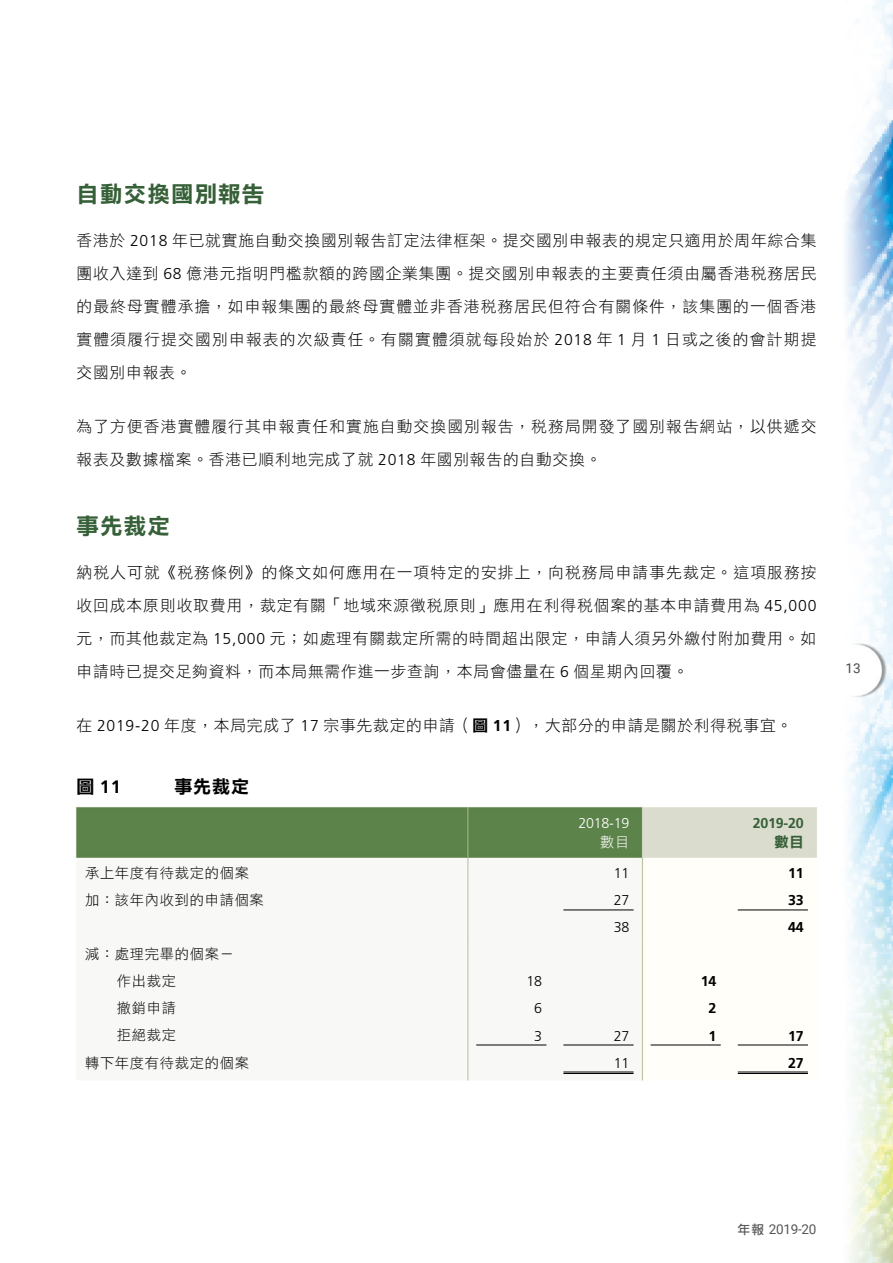
<style>
.page{position:relative;width:893px;height:1263px;background:#fff}
.page>*{position:absolute;margin:0;border:0;box-sizing:border-box;transform-origin:0 0}
.t1{font:22.5px "DF Li Hei HK W7";letter-spacing:.05em;color:#366037}
.t2{font:18px "DF Li Hei HK W7";color:#000}
.t3{font:700 18px "Frutiger";color:#000}
.t4{font:15.75px/33px "DF Li Hei HK W3";letter-spacing:.055em;color:#000;text-align:justify}
.t5{font:14.25px/27px "DF Li Hei HK W3";letter-spacing:.05em;color:#000}
.t6{font:300 14.25px "Frutiger";letter-spacing:-.015em;color:#000}
.t7{font:700 14.25px "Frutiger";letter-spacing:-.015em;color:#000}
.t8{font:300 14.25px "Frutiger";letter-spacing:-.015em;color:#fff}
.t9{font:700 14.25px "Frutiger";letter-spacing:-.015em;color:#366037}
.t10{font:14.25px "DF Li Hei HK W3";color:#fff}
.t11{font:14.25px "DF Li Hei HK W7";color:#366037}
.t12{font:13.5px "Roboto";letter-spacing:-.02em;color:#595757}
.t13{font:13.5px "Roboto";color:#4c4948}
.s1{font-family:"Frutiger";font-weight:300}
.s2{font-family:"DF Li Hei HK W7"}
.s3{font-family:"Frutiger";font-weight:700}
.s4{font-family:"DF Li Hei HK W7";font-weight:400}
.s5{font-family:"DF Li Hei HK W5";font-size:12.75px}
</style>
<div class="page">
<img style="left:76px;top:0;width:817px;height:1263px">
<hr style="left:563px;top:909px;width:71px;height:1px;background:#000">
<hr style="left:738px;top:909px;width:70px;height:1px;background:#000">
<hr style="left:476px;top:1044px;width:70px;height:1px;background:#000">
<hr style="left:563px;top:1044px;width:71px;height:1px;background:#000">
<hr style="left:651px;top:1044px;width:70px;height:1px;background:#000">
<hr style="left:738px;top:1044px;width:70px;height:1px;background:#000">
<hr style="left:563px;top:1071px;width:71px;height:1px;background:#000">
<hr style="left:563px;top:1073px;width:71px;height:1px;background:#000">
<hr style="left:738px;top:1071px;width:70px;height:1px;background:#000">
<hr style="left:738px;top:1073px;width:70px;height:1px;background:#000">
<h1 class="t1" style="left:77px;top:182px;width:189px">自動交換國別報告</h1>
<p class="t4" style="left:77px;top:224px;width:741px">香港於 <span class="s1">2018</span> 年已就實施自動交換國別報告訂定法律框架。提交國別申報表的規定只適用於周年綜合集團收入達到 <span class="s1">68</span> 億港元指明門檻款額的跨國企業集團。提交國別申報表的主要責任須由屬香港稅務居民的最終母實體承擔，如申報集團的最終母實體並非香港稅務居民但符合有關條件，該集團的一個香港實體須履行提交國別申報表的次級責任。有關實體須就每段始於 <span class="s1">2018</span> 年 <span class="s1">1</span> 月 <span class="s1">1</span> 日或之後的會計期提交國別申報表。</p>
<p class="t4" style="left:77px;top:410px;width:741px">為了方便香港實體履行其申報責任和實施自動交換國別報告，稅務局開發了國別報告網站，以供遞交報表及數據檔案。香港已順利地完成了就 <span class="s1">2018</span> 年國別報告的自動交換。</p>
<h1 class="t1" style="left:77px;top:514px;width:95px">事先裁定</h1>
<p class="t4" style="left:77px;top:556px;width:742px">納稅人可就《稅務條例》的條文如何應用在一項特定的安排上，向稅務局申請事先裁定。這項服務按收回成本原則收取費用，裁定有關「地域來源徵稅原則」應用在利得稅個案的基本申請費用為 <span class="s1">45,000</span>元，而其他裁定為 <span class="s1">15,000</span> 元；如處理有關裁定所需的時間超出限定，申請人須另外繳付附加費用。如申請時已提交足夠資料，而本局無需作進一步查詢，本局會儘量在 <span class="s1">6</span> 個星期內回覆。</p>
<p class="t4" style="left:77px;top:709px;width:717px">在 <span class="s1">2019-20</span> 年度，本局完成了 <span class="s1">17</span> 宗事先裁定的申請（<span class="s2">圖</span> <span class="s3">11</span>），大部分的申請是關於利得稅事宜。</p>
<p class="t3" style="left:77px;top:776px;width:46px"><span class="s4">圖</span> 11</p>
<p class="t2" style="left:174px;top:776px;width:76px">事先裁定</p>
<p class="t8" style="left:578px;top:815px;width:53px">2018-19</p>
<p class="t10" style="left:600px;top:834px;width:31px">數目</p>
<p class="t9" style="left:753px;top:814px;width:53px">2019-20</p>
<p class="t11" style="left:774px;top:834px;width:31px">數目</p>
<p class="t5" style="left:85px;top:859px;width:165px">承上年度有待裁定的個案</p>
<p class="t6" style="left:614px;top:865px;width:17px">11</p>
<p class="t7" style="left:788px;top:865px;width:17px">11</p>
<p class="t5" style="left:85px;top:886px;width:180px">加：該年內收到的申請個案</p>
<p class="t6" style="left:614px;top:892px;width:17px">27</p>
<p class="t7" style="left:788px;top:892px;width:17px">33</p>
<p class="t6" style="left:614px;top:919px;width:17px">38</p>
<p class="t7" style="left:788px;top:919px;width:17px">44</p>
<p class="t5" style="left:117px;top:941px;width:119px;text-indent:-32px">減：處理完畢的個案－作出裁定</p>
<p class="t6" style="left:526px;top:973px;width:17px">18</p>
<p class="t7" style="left:701px;top:973px;width:17px">14</p>
<p class="t5" style="left:117px;top:995px;width:61px">撤銷申請</p>
<p class="t6" style="left:534px;top:1000px;width:9px">6</p>
<p class="t7" style="left:709px;top:1000px;width:9px">2</p>
<p class="t5" style="left:117px;top:1022px;width:61px">拒絕裁定</p>
<p class="t6" style="left:534px;top:1027px;width:9px">3</p>
<p class="t6" style="left:614px;top:1027px;width:17px">27</p>
<p class="t7" style="left:709px;top:1027px;width:9px">1</p>
<p class="t7" style="left:788px;top:1027px;width:17px">17</p>
<p class="t5" style="left:85px;top:1049px;width:165px">轉下年度有待裁定的個案</p>
<p class="t6" style="left:614px;top:1054px;width:17px">11</p>
<p class="t7" style="left:788px;top:1054px;width:17px">27</p>
<p class="t13" style="left:845px;top:659px;width:17px">13</p>
<p class="t12" style="left:738px;top:1219px;width:80px"><span class="s5">年報</span> 2019-20</p>
</div>
